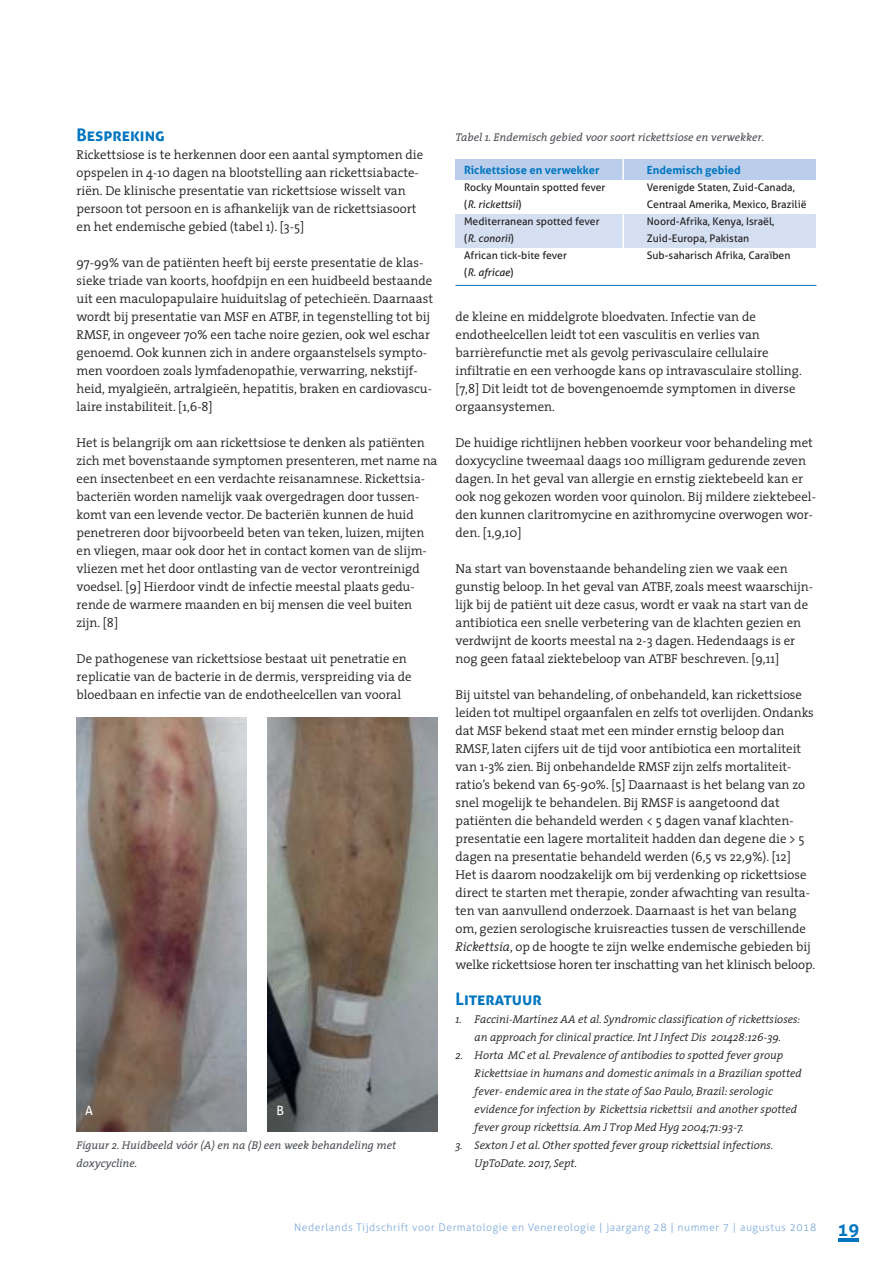
<style>
.page{position:relative;width:893px;height:1263px;background:#fff}
.page>*{position:absolute;margin:0;border:0;box-sizing:border-box;transform-origin:0 0}
.t1{font:700 17.25px "Aller";color:#0075bf}
.t2{font:300 12.9px/18px "The Serif";color:#231f20}
.t3{font:12.75px "Aller";color:#fff}
.t4{font:italic 300 11.25px/18px "The Serif";color:#231f20}
.t5{font:italic 11.25px/18px "The Serif";color:#4d5156}
.t6{font:700 11.25px "Aller";color:#0075bf}
.t7{font:10.5px "Aller";color:#231f20}
.t8{font:300 10.5px "Aller";letter-spacing:.05em;color:#7ca9da}
.t9{font:italic 10.5px "Aller";color:#231f20}
.s1{font-style:normal}
.s2{font-style:italic}
.s3{font-weight:700;font-size:18px;color:#0075bf}
</style>
<div class="page">
<hr style="left:838px;top:1238px;width:21px;height:3px;background:#0075bf">
<img style="left:77px;top:717px;width:170px;height:414px">
<img style="left:267px;top:717px;width:170px;height:414px">
<div style="left:455px;top:214px;width:361px;height:33px;background:#d4e0f2"></div>
<div style="left:455px;top:159px;width:361px;height:20px;background:#baceeb"></div>
<hr style="left:455px;top:285px;width:361px;height:1px;background:#0075bf">
<hr style="left:622px;top:156px;width:2px;height:97px;background:#fff">
<h1 class="t1" style="left:77px;top:128px;width:90px">Bespreking</h1>
<p class="t2" style="left:77px;top:147px;width:348px">Rickettsiose is te herkennen door een aantal symptomen die opspelen in 4-10 dagen na blootstelling aan rickettsiabacte&shy;riën. De klinische presentatie van rickettsiose wisselt van persoon tot persoon en is afhankelijk van de rickettsiasoort en het endemische gebied (tabel 1). [3-5]</p>
<p class="t2" style="left:77px;top:255px;width:358px">97-99% van de patiënten heeft bij eerste presentatie de klas&shy;sieke triade van koorts, hoofdpijn en een huidbeeld bestaande uit een maculopapulaire huiduitslag of petechieën. Daarnaast wordt bij presentatie van MSF en ATBF, in tegenstelling tot bij RMSF, in ongeveer 70% een tache noire gezien, ook wel eschar genoemd. Ook kunnen zich in andere orgaanstelsels sympto&shy;men voordoen zoals lymfadenopathie, verwarring, nekstijf&shy;heid, myalgieën, artralgieën, hepatitis, braken en cardiovascu&shy;laire instabiliteit. [1,6-8]</p>
<p class="t2" style="left:77px;top:435px;width:362px">Het is belangrijk om aan rickettsiose te denken als patiënten zich met bovenstaande symptomen presenteren, met name na een insectenbeet en een verdachte reisanamnese. Rickettsia&shy;bacteriën worden namelijk vaak overgedragen door tussen&shy;komt van een levende vector. De bacteriën kunnen de huid penetreren door bijvoorbeeld beten van teken, luizen, mijten en vliegen, maar ook door het in contact komen van de slijm&shy;vliezen met het door ontlasting van de vector verontreinigd voedsel. [9] Hierdoor vindt de infectie meestal plaats gedu&shy;rende de warmere maanden en bij mensen die veel buiten zijn. [8]</p>
<p class="t2" style="left:77px;top:651px;width:337px">De pathogenese van rickettsiose bestaat uit penetratie en replicatie van de bacterie in de dermis, verspreiding via de bloedbaan en infectie van de endotheelcellen van vooral</p>
<p class="t3" style="left:85px;top:1106px;width:9px">A</p>
<p class="t3" style="left:276px;top:1106px;width:9px">B</p>
<p class="t5" style="left:77px;top:1137px;width:321px">Figuur 2. Huidbeeld vóór (A) en na (B) een week behandeling met doxycycline.</p>
<p class="t5" style="left:455px;top:129px;width:310px">Tabel 1. Endemisch gebied voor soort rickettsiose en verwekker.</p>
<p class="t6" style="left:464px;top:165px;width:137px">Rickettsiose en verwekker</p>
<p class="t6" style="left:647px;top:165px;width:96px">Endemisch gebied</p>
<p class="t7" style="left:464px;top:183px;width:143px">Rocky Mountain spotted fever</p>
<p class="t7" style="left:647px;top:183px;width:150px">Verenigde Staten, Zuid-Canada,</p>
<p class="t9" style="left:464px;top:198px;width:59px"><span class="s1">(</span>R. rickettsii<span class="s1">)</span></p>
<p class="t7" style="left:647px;top:200px;width:161px">Centraal Amerika, Mexico, Brazilië</p>
<p class="t7" style="left:464px;top:217px;width:137px">Mediterranean spotted fever</p>
<p class="t7" style="left:647px;top:217px;width:129px">Noord-Afrika, Kenya, Israël,</p>
<p class="t9" style="left:464px;top:232px;width:51px"><span class="s1">(</span>R. conorii<span class="s1">)</span></p>
<p class="t7" style="left:647px;top:234px;width:104px">Zuid-Europa, Pakistan</p>
<p class="t7" style="left:464px;top:251px;width:104px">African tick-bite fever</p>
<p class="t7" style="left:647px;top:251px;width:145px">Sub-saharisch Afrika, Caraïben</p>
<p class="t9" style="left:464px;top:266px;width:51px"><span class="s1">(</span>R. africae<span class="s1">)</span></p>
<p class="t2" style="left:455px;top:309px;width:348px">de kleine en middelgrote bloedvaten. Infectie van de endotheelcellen leidt tot een vasculitis en verlies van barrièrefunctie met als gevolg perivasculaire cellulaire infiltratie en een verhoogde kans op intravasculaire stolling. [7,8] Dit leidt tot de bovengenoemde symptomen in diverse orgaansystemen.</p>
<p class="t2" style="left:455px;top:435px;width:362px">De huidige richtlijnen hebben voorkeur voor behandeling met doxycycline tweemaal daags 100 milligram gedurende zeven dagen. In het geval van allergie en ernstig ziektebeeld kan er ook nog gekozen worden voor quinolon. Bij mildere ziektebeel&shy;den kunnen claritromycine en azithromycine overwogen wor&shy;den. [1,9,10]</p>
<p class="t2" style="left:455px;top:561px;width:359px">Na start van bovenstaande behandeling zien we vaak een gunstig beloop. In het geval van ATBF, zoals meest waarschijn&shy;lijk bij de patiënt uit deze casus, wordt er vaak na start van de antibiotica een snelle verbetering van de klachten gezien en verdwijnt de koorts meestal na 2-3 dagen. Hedendaags is er nog geen fataal ziektebeloop van ATBF beschreven. [9,11]</p>
<p class="t2" style="left:455px;top:687px;width:361px">Bij uitstel van behandeling, of onbehandeld, kan rickettsiose leiden tot multipel orgaanfalen en zelfs tot overlijden. Ondanks dat MSF bekend staat met een minder ernstig beloop dan RMSF, laten cijfers uit de tijd voor antibiotica een mortaliteit van 1-3% zien. Bij onbehandelde RMSF zijn zelfs mortaliteit&shy;ratio’s bekend van 65-90%. [5] Daarnaast is het belang van zo snel mogelijk te behandelen. Bij RMSF is aangetoond dat patiënten die behandeld werden &lt; 5 dagen vanaf klachten&shy;presentatie een lagere mortaliteit hadden dan degene die &gt; 5 dagen na presentatie behandeld werden (6,5 vs 22,9%). [12]<br>Het is daarom noodzakelijk om bij verdenking op rickettsiose direct te starten met therapie, zonder afwachting van resulta&shy;ten van aanvullend onderzoek. Daarnaast is het van belang om, gezien serologische kruisreacties tussen de verschillende <span class="s2">Rickettsia</span>, op de hoogte te zijn welke endemische gebieden bij welke rickettsiose horen ter inschatting van het klinisch beloop.</p>
<h1 class="t1" style="left:455px;top:992px;width:88px">Literatuur</h1>
<p class="t4" style="left:455px;top:1011px;width:346px;text-align:center">1. Faccini-Martínez AA et al. Syndromic classification of rickettsioses: an approach for clinical practice. Int J Infect Dis 201428:126-39.</p>
<p class="t4" style="left:475px;top:1047px;width:329px;text-indent:-19px">2. Horta MC et al. Prevalence of antibodies to spotted fever group Rickettsiae in humans and domestic animals in a Brazilian spotted fever- endemic area in the state of Sao Paulo, Brazil: serologic evidence for infection by Rickettsia rickettsii and another spotted fever group rickettsia. Am J Trop Med Hyg 2004;71:93-7.</p>
<p class="t4" style="left:475px;top:1137px;width:300px;text-indent:-19px">3. Sexton J et al. Other spotted fever group rickettsial infections.<br>UpToDate. 2017, Sept.</p>
<p class="t8" style="left:294px;top:1223px;width:566px">Nederlands Tijdschrift voor Dermatologie en Venereologie | jaargang 28 | nummer 7 | augustus 2018 <span class="s3">19</span></p>
</div>
